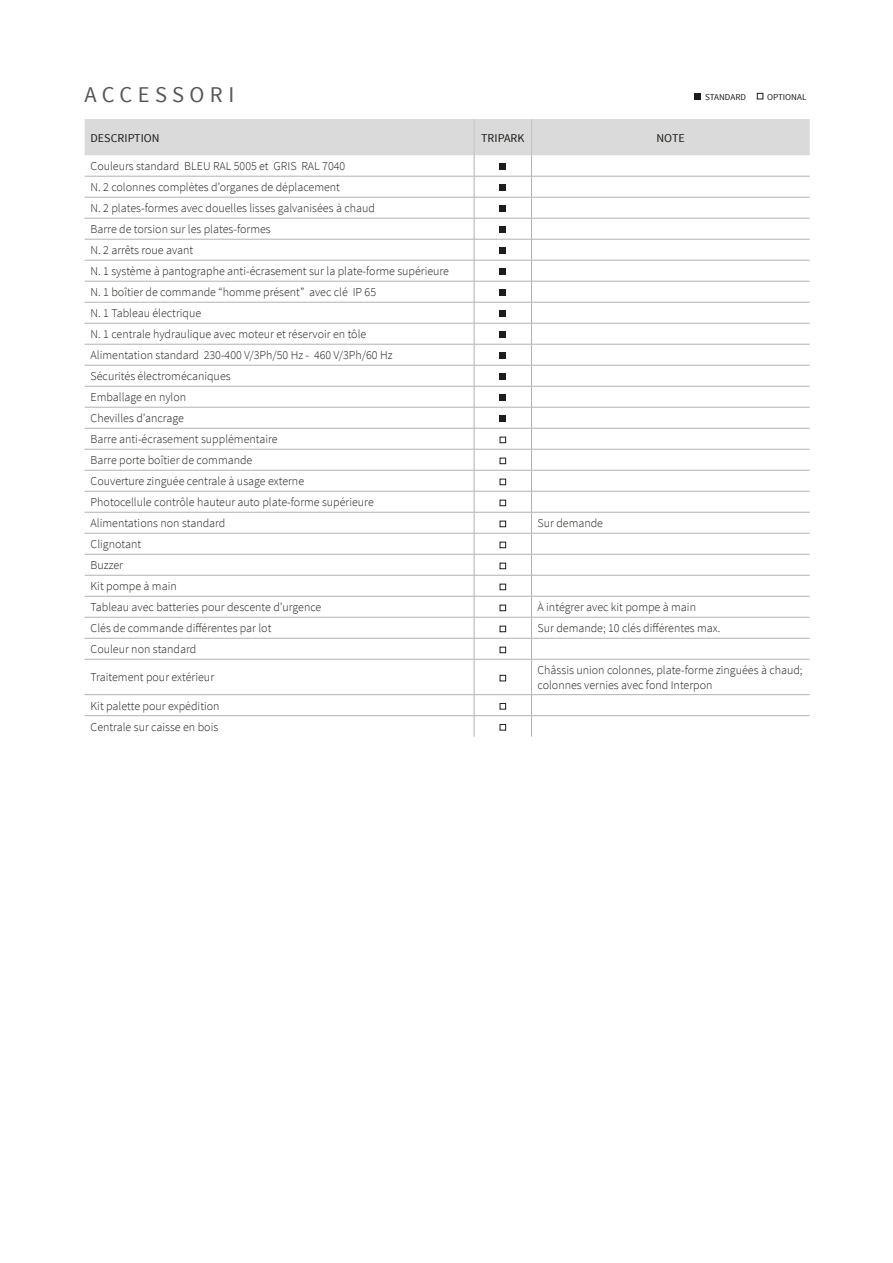
<style>
.page{position:relative;width:893px;height:1263px;background:#fff}
.page>*{position:absolute;margin:0;border:0;box-sizing:border-box;transform-origin:0 0}
.t1{font:22.5px "Source Sans Pro";letter-spacing:.24em;color:#575756}
.t2{font:300 12px/21px "Source Sans Pro";color:#1d1d1b}
.t3{font:12px "Source Sans Pro";color:#1d1d1b}
.t4{font:9px "Source Sans Pro";color:#1d1d1b}
</style>
<div class="page">
<hr style="left:85px;top:659px;width:389px;height:1px;background:#b2b2b2">
<hr style="left:474px;top:659px;width:57px;height:1px;background:#b2b2b2">
<hr style="left:474px;top:659px;width:1px;height:35px;background:#b2b2b2">
<hr style="left:531px;top:659px;width:279px;height:1px;background:#b2b2b2">
<hr style="left:531px;top:659px;width:1px;height:35px;background:#b2b2b2">
<hr style="left:85px;top:694px;width:389px;height:1px;background:#b2b2b2">
<hr style="left:474px;top:694px;width:57px;height:1px;background:#b2b2b2">
<hr style="left:531px;top:694px;width:279px;height:1px;background:#b2b2b2">
<hr style="left:85px;top:715px;width:389px;height:1px;background:#b2b2b2">
<hr style="left:474px;top:715px;width:57px;height:1px;background:#b2b2b2">
<svg style="left:474px;top:695px;width:1px;height:42px"></svg>
<hr style="left:531px;top:715px;width:279px;height:1px;background:#b2b2b2">
<svg style="left:531px;top:695px;width:1px;height:42px"></svg>
<svg style="left:85px;top:119px;width:725px;height:540px"></svg>
<svg style="left:500px;top:675px;width:6px;height:6px"></svg>
<svg style="left:500px;top:703px;width:6px;height:6px"></svg>
<svg style="left:500px;top:724px;width:6px;height:6px"></svg>
<svg style="left:694px;top:93px;width:6px;height:6px"></svg>
<svg style="left:757px;top:93px;width:6px;height:6px"></svg>
<h1 class="t1" style="left:85px;top:80px;width:151px">ACCESSORI</h1>
<p class="t4" style="left:705px;top:91px;width:42px">STANDARD</p>
<p class="t4" style="left:767px;top:91px;width:41px">OPTIONAL</p>
<p class="t3" style="left:91px;top:130px;width:71px">DESCRIPTION</p>
<p class="t3" style="left:481px;top:130px;width:45px">TRIPARK</p>
<p class="t3" style="left:656px;top:130px;width:30px">NOTE</p>
<p class="t2" style="left:91px;top:156px;width:360px">Couleurs standard BLEU RAL 5005 et GRIS RAL 7040<br>N. 2 colonnes complètes d’organes de déplacement<br>N. 2 plates-formes avec douelles lisses galvanisées à chaud<br>Barre de torsion sur les plates-formes<br>N. 2 arrêts roue avant<br>N. 1 système à pantographe anti-écrasement sur la plate-forme supérieure N. 1 boîtier de commande “homme présent” avec clé IP 65<br>N. 1 Tableau électrique<br>N. 1 centrale hydraulique avec moteur et réservoir en tôle<br>Alimentation standard 230-400 V/3Ph/50 Hz - 460 V/3Ph/60 Hz<br>Sécurités électromécaniques<br>Emballage en nylon<br>Chevilles d’ancrage<br>Barre anti-écrasement supplémentaire<br>Barre porte boîtier de commande<br>Couverture zinguée centrale à usage externe<br>Photocellule contrôle hauteur auto plate-forme supérieure<br>Alimentations non standard</p>
<p class="t2" style="left:537px;top:513px;width:67px">Sur demande</p>
<p class="t2" style="left:91px;top:534px;width:232px">Clignotant<br>Buzzer<br>Kit pompe à main<br>Tableau avec batteries pour descente d’urgence</p>
<p class="t2" style="left:537px;top:597px;width:160px">À intégrer avec kit pompe à main</p>
<p class="t2" style="left:91px;top:618px;width:182px">Clés de commande différentes par lot</p>
<p class="t2" style="left:537px;top:618px;width:184px">Sur demande; 10 clés différentes max.</p>
<p class="t2" style="left:91px;top:639px;width:107px">Couleur non standard</p>
<p class="t2" style="left:91px;top:667px;width:125px">Traitement pour extérieur</p>
<p class="t2" style="left:537px;top:663px;width:267px;line-height:14.4px">Châssis union colonnes, plate-forme zinguées à chaud; colonnes vernies avec fond Interpon</p>
<p class="t2" style="left:91px;top:695px;width:131px">Kit palette pour expédition<br>Centrale sur caisse en bois</p>
</div>
